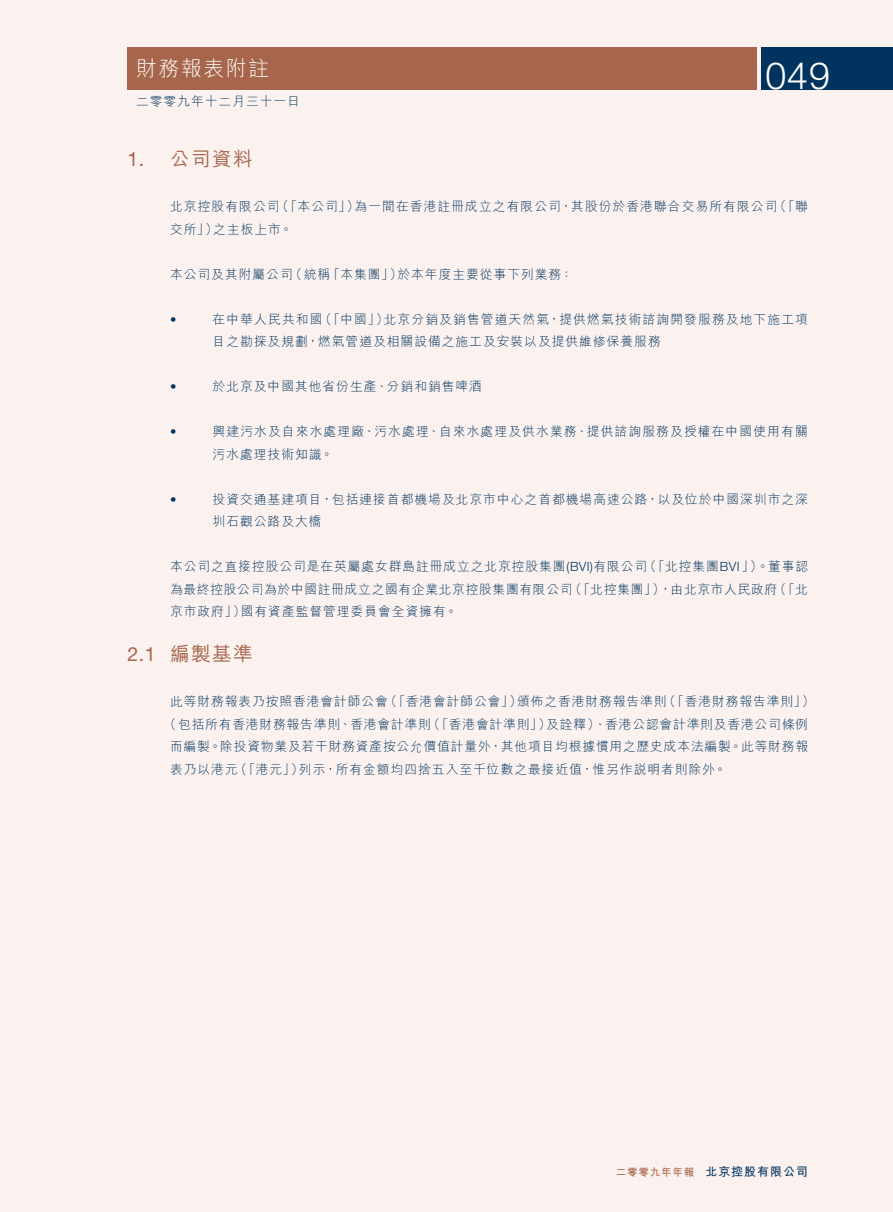
<style>
.page{position:relative;width:893px;height:1212px;background:#fbf1ef}
.page>*{position:absolute;margin:0;border:0;box-sizing:border-box;transform-origin:0 0}
.Body_Text{font:300 37.5px "Helvetica Neue LT Std";color:#fff}
.t1{font:300 21px "M Hei HK";letter-spacing:.07em;color:#fff}
.Heading_1{font:500 19.5px "M Hei HK";letter-spacing:.08em;color:#a7664b}
.Body_Text-2{font:300 12.75px/22.5px "M Hei HK";letter-spacing:.08em;color:#00345e}
.Body_Text-3{font:300 12.75px "Helvetica Neue LT Std";color:#00345e}
.Body_Text-4{font:700 12px "M Hei HK";letter-spacing:.08em;color:#00345e}
.s1{font-family:"Helvetica Neue LT Std";font-weight:400}
.s2{font-family:"Helvetica Neue LT Std"}
.s3{font-size:10.5px;color:#a7664b}
</style>
<div class="page">
<div style="left:128px;top:47px;width:629px;height:42px;background:#a7664b"></div>
<div style="left:761px;top:47px;width:132px;height:42px;background:#00345e"></div>
<p class="t1" style="left:136px;top:58px;width:135px">財務報表附註</p>
<p class="Body_Text-2" style="left:136px;top:90px;width:165px">二零零九年十二月三十一日</p>
<p class="Body_Text" style="left:765px;top:53px;width:66px">049</p>
<p class="Heading_1" style="left:128px;top:145px;width:127px"><span class="s1">1.</span> 公司資料</p>
<p class="Body_Text-2" style="left:170px;top:195px;width:640px">北京控股有限公司（「本公司」）為一間在香港註冊成立之有限公司，其股份於香港聯合交易所有限公司（「聯交所」）之主板上市。</p>
<p class="Body_Text-2" style="left:170px;top:263px;width:404px">本公司及其附屬公司（統稱「本集團」）於本年度主要從事下列業務：</p>
<p class="Body_Text-3" style="left:170px;top:311px;width:8px">•</p>
<p class="Body_Text-2" style="left:213px;top:308px;width:597px">在中華人民共和國（「中國」）北京分銷及銷售管道天然氣，提供燃氣技術諮詢開發服務及地下施工項目之勘探及規劃，燃氣管道及相關設備之施工及安裝以及提供維修保養服務</p>
<p class="Body_Text-3" style="left:170px;top:379px;width:8px">•</p>
<p class="Body_Text-2" style="left:213px;top:375px;width:271px">於北京及中國其他省份生產、分銷和銷售啤酒</p>
<p class="Body_Text-3" style="left:170px;top:424px;width:8px">•</p>
<p class="Body_Text-2" style="left:213px;top:420px;width:597px">興建污水及自來水處理廠、污水處理、自來水處理及供水業務、提供諮詢服務及授權在中國使用有關污水處理技術知識。</p>
<p class="Body_Text-3" style="left:170px;top:491px;width:8px">•</p>
<p class="Body_Text-2" style="left:213px;top:488px;width:597px">投資交通基建項目，包括連接首都機場及北京市中心之首都機場高速公路，以及位於中國深圳市之深圳石觀公路及大橋</p>
<p class="Body_Text-2" style="left:170px;top:555px;width:639px;text-align:justify">本公司之直接控股公司是在英屬處女群島註冊成立之北京控股集團<span class="s2">(BVI)</span>有限公司（「北控集團<span class="s2">BVI</span>」）。董事認為最終控股公司為於中國註冊成立之國有企業北京控股集團有限公司（「北控集團」），由北京市人民政府（「北京市政府」）國有資產監督管理委員會全資擁有。</p>
<p class="Heading_1" style="left:128px;top:640px;width:127px"><span class="s1">2.1</span> 編製基準</p>
<p class="Body_Text-2" style="left:170px;top:690px;width:646px">此等財務報表乃按照香港會計師公會（「香港會計師公會」）頒佈之香港財務報告準則（「香港財務報告準則」）</p>
<p class="Body_Text-2" style="left:164px;top:713px;width:646px">（包括所有香港財務報告準則、香港會計準則（「香港會計準則」）及詮釋）、香港公認會計準則及香港公司條例</p>
<p class="Body_Text-2" style="left:170px;top:735px;width:640px">而編製。除投資物業及若干財務資產按公允價值計量外，其他項目均根據慣用之歷史成本法編製。此等財務報</p>
<p class="Body_Text-2" style="left:170px;top:758px;width:558px">表乃以港元（「港元」）列示，所有金額均四捨五入至千位數之最接近值，惟另作說明者則除外。</p>
<p class="Body_Text-4" style="left:616px;top:1163px;width:194px"><span class="s3">二零零九年年報</span> 北京控股有限公司</p>
</div>
